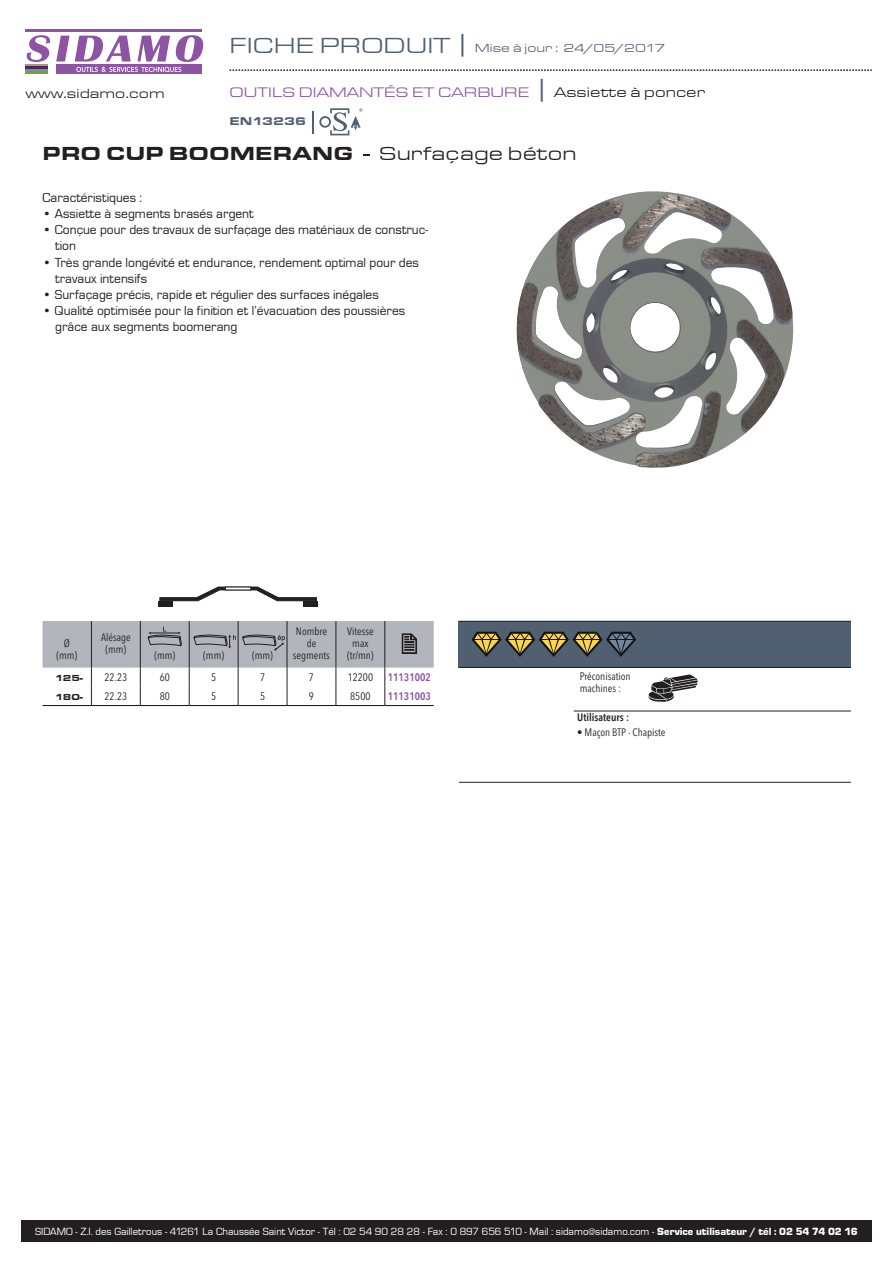
<style>
.page{position:relative;width:893px;height:1263px;background:#fff}
.page>*{position:absolute;margin:0;border:0;box-sizing:border-box;transform-origin:0 0}
.t1{font:22.5px "Eurostar Regular Extended";color:#516071}
.Critère_Principal{font:19.5px "Eurostar Black Extended";color:#231f20}
.Critère_Principal-2{font:19.5px "Eurostar Regular Extended";color:#231f20}
.t2{font:14.25px "Eurostar Regular Extended";color:#8c54a2}
.Description_longue{font:13.5px/16.2px "Eurostar";color:#231f20}
.t3{font:13.5px "Eurostar Regular Extended";color:#231f20}
.t4{font:12px "Eurostar Regular Extended";color:#516071}
.t5{font:11.55px "Eurostar Black Extended";color:#516071}
.t6{font:10.8px "Eurostar";color:#fff}
.Préco_machines{font:condensed 10.8px "Avenir Next LT Pro";color:#231f20}
.t7{font:600 condensed 10.8px "Avenir Next LT Pro";color:#8c54a2}
.Utilisateurs_-_titre{font:600 condensed 10.8px "Avenir Next LT Pro";color:#231f20}
.t8{font:9px "Eurostar Black Extended";letter-spacing:-.05em;color:#231f20}
.s1{font-size:27px}
.s2{font-size:27px;color:#516071}
.s3{color:#231f20}
.s4{font-weight:900}
</style>
<div class="page">
<div style="left:21px;top:1220px;width:851px;height:22px;background:#231f20"></div>
<hr style="left:26px;top:30px;width:176px;height:2px;background:#8c54a2">
<div style="left:56px;top:64px;width:146px;height:10px;background:#8c54a2"></div>
<svg style="left:26px;top:35px;width:178px;height:37px"></svg>
<hr style="left:26px;top:64px;width:22px;height:3px;background:#a5978a">
<hr style="left:26px;top:67px;width:22px;height:2px;background:#552350">
<hr style="left:26px;top:69px;width:22px;height:3px;background:#539db5">
<hr style="left:26px;top:71px;width:22px;height:3px;background:#92991a">
<hr style="left:43px;top:705px;width:48px;height:1px;background:#120f1a">
<hr style="left:91px;top:705px;width:49px;height:1px;background:#120f1a">
<hr style="left:140px;top:705px;width:49px;height:1px;background:#120f1a">
<hr style="left:189px;top:705px;width:49px;height:1px;background:#120f1a">
<hr style="left:238px;top:705px;width:49px;height:1px;background:#120f1a">
<hr style="left:287px;top:705px;width:49px;height:1px;background:#120f1a">
<hr style="left:336px;top:705px;width:49px;height:1px;background:#120f1a">
<hr style="left:385px;top:705px;width:49px;height:1px;background:#120f1a">
<svg style="left:43px;top:621px;width:391px;height:84px"></svg>
<svg style="left:160px;top:587px;width:157px;height:14px"></svg>
<div style="left:158px;top:601px;width:14px;height:6px;background:#231f20"></div>
<div style="left:304px;top:601px;width:14px;height:6px;background:#231f20"></div>
<svg style="left:230px;top:70px;width:642px;height:1px"></svg>
<div style="left:459px;top:621px;width:392px;height:47px;background:#516071"></div>
<svg style="left:471px;top:632px;width:165px;height:25px"></svg>
<hr style="left:574px;top:711px;width:277px;height:1px;background:#231f20">
<hr style="left:459px;top:782px;width:392px;height:1px;background:#231f20">
<img style="left:516px;top:191px;width:278px;height:277px">
<svg style="left:648px;top:674px;width:50px;height:28px"></svg>
<hr style="left:312px;top:111px;width:2px;height:23px;background:#516071">
<svg style="left:319px;top:108px;width:43px;height:27px"></svg>
<hr style="left:459px;top:667px;width:392px;height:1px;background:#231f20">
<hr style="left:459px;top:621px;width:392px;height:1px;background:#231f20">
<p class="t3" style="left:26px;top:85px;width:141px">www.sidamo.com</p>
<p class="t1" style="left:230px;top:31px;width:241px">FICHE PRODUIT <span class="s1">|</span></p>
<p class="t4" style="left:475px;top:40px;width:192px">Mise à jour : 24/05/2017</p>
<p class="t2" style="left:230px;top:84px;width:477px">OUTILS DIAMANTÉS ET CARBURE <span class="s2">|</span> <span class="s3">Assiette à poncer</span></p>
<p class="t5" style="left:230px;top:114px;width:78px">EN13236</p>
<p class="Critère_Principal" style="left:43px;top:141px;width:312px">PRO CUP BOOMERANG</p>
<p class="Critère_Principal-2" style="left:379px;top:141px;width:199px">Surfaçage béton</p>
<p class="Description_longue" style="left:43px;top:189px;width:101px">Caractéristiques :</p>
<p class="Description_longue" style="left:43px;top:205px;width:213px">• Assiette à segments brasés argent</p>
<p class="Description_longue" style="left:55px;top:221px;width:374px;text-indent:-13px">• Conçue pour des travaux de surfaçage des matériaux de construc&shy;tion</p>
<p class="Description_longue" style="left:55px;top:254px;width:365px;text-indent:-13px">• Très grande longévité et endurance, rendement optimal pour des travaux intensifs</p>
<p class="Description_longue" style="left:43px;top:286px;width:338px">• Surfaçage précis, rapide et régulier des surfaces inégales</p>
<p class="Description_longue" style="left:55px;top:302px;width:352px;text-indent:-13px">• Qualité optimisée pour la finition et l’évacuation des poussières grâce aux segments boomerang</p>
<p class="Préco_machines" style="left:64px;top:637px;width:8px">Ø</p>
<p class="Préco_machines" style="left:56px;top:649px;width:22px">(mm)</p>
<p class="Préco_machines" style="left:101px;top:631px;width:31px">Alésage</p>
<p class="Préco_machines" style="left:105px;top:643px;width:22px">(mm)</p>
<p class="Préco_machines" style="left:154px;top:649px;width:22px">(mm)</p>
<p class="Préco_machines" style="left:203px;top:649px;width:22px">(mm)</p>
<p class="Préco_machines" style="left:252px;top:649px;width:22px">(mm)</p>
<p class="Préco_machines" style="left:296px;top:625px;width:33px">Nombre</p>
<p class="Préco_machines" style="left:307px;top:637px;width:11px">de</p>
<p class="Préco_machines" style="left:293px;top:649px;width:38px">segments</p>
<p class="Préco_machines" style="left:347px;top:625px;width:28px">Vitesse</p>
<p class="Préco_machines" style="left:352px;top:637px;width:18px">max</p>
<p class="Préco_machines" style="left:347px;top:649px;width:28px">(tr/mn)</p>
<p class="t8" style="left:55px;top:672px;width:29px">125-</p>
<p class="Préco_machines" style="left:105px;top:671px;width:24px">22.23</p>
<p class="Préco_machines" style="left:160px;top:671px;width:12px">60</p>
<p class="Préco_machines" style="left:211px;top:671px;width:7px">5</p>
<p class="Préco_machines" style="left:260px;top:671px;width:7px">7</p>
<p class="Préco_machines" style="left:309px;top:671px;width:7px">7</p>
<p class="Préco_machines" style="left:348px;top:671px;width:27px">12200</p>
<p class="t7" style="left:388px;top:671px;width:45px">11131002</p>
<p class="t8" style="left:55px;top:691px;width:29px">180-</p>
<p class="Préco_machines" style="left:105px;top:690px;width:24px">22.23</p>
<p class="Préco_machines" style="left:160px;top:690px;width:12px">80</p>
<p class="Préco_machines" style="left:211px;top:690px;width:7px">5</p>
<p class="Préco_machines" style="left:260px;top:690px;width:7px">5</p>
<p class="Préco_machines" style="left:309px;top:690px;width:7px">9</p>
<p class="Préco_machines" style="left:350px;top:690px;width:22px">8500</p>
<p class="t7" style="left:388px;top:690px;width:45px">11131003</p>
<p class="Préco_machines" style="left:580px;top:670px;width:52px">Préconisation</p>
<p class="Préco_machines" style="left:580px;top:682px;width:43px">machines :</p>
<p class="Utilisateurs_-_titre" style="left:577px;top:711px;width:53px">Utilisateurs :</p>
<p class="Préco_machines" style="left:577px;top:725px;width:90px">• Maçon BTP - Chapiste</p>
<p class="t6" style="left:35px;top:1225px;width:824px">SIDAMO - Z.I. des Gailletrous - 41261 La Chaussée Saint Victor - Tél : 02 54 90 28 28 - Fax : 0 897 656 510 - Mail : sidamo@sidamo.com - <span class="s4">Service utilisateur / tél : 02 54 74 02 16</span></p>
</div>
